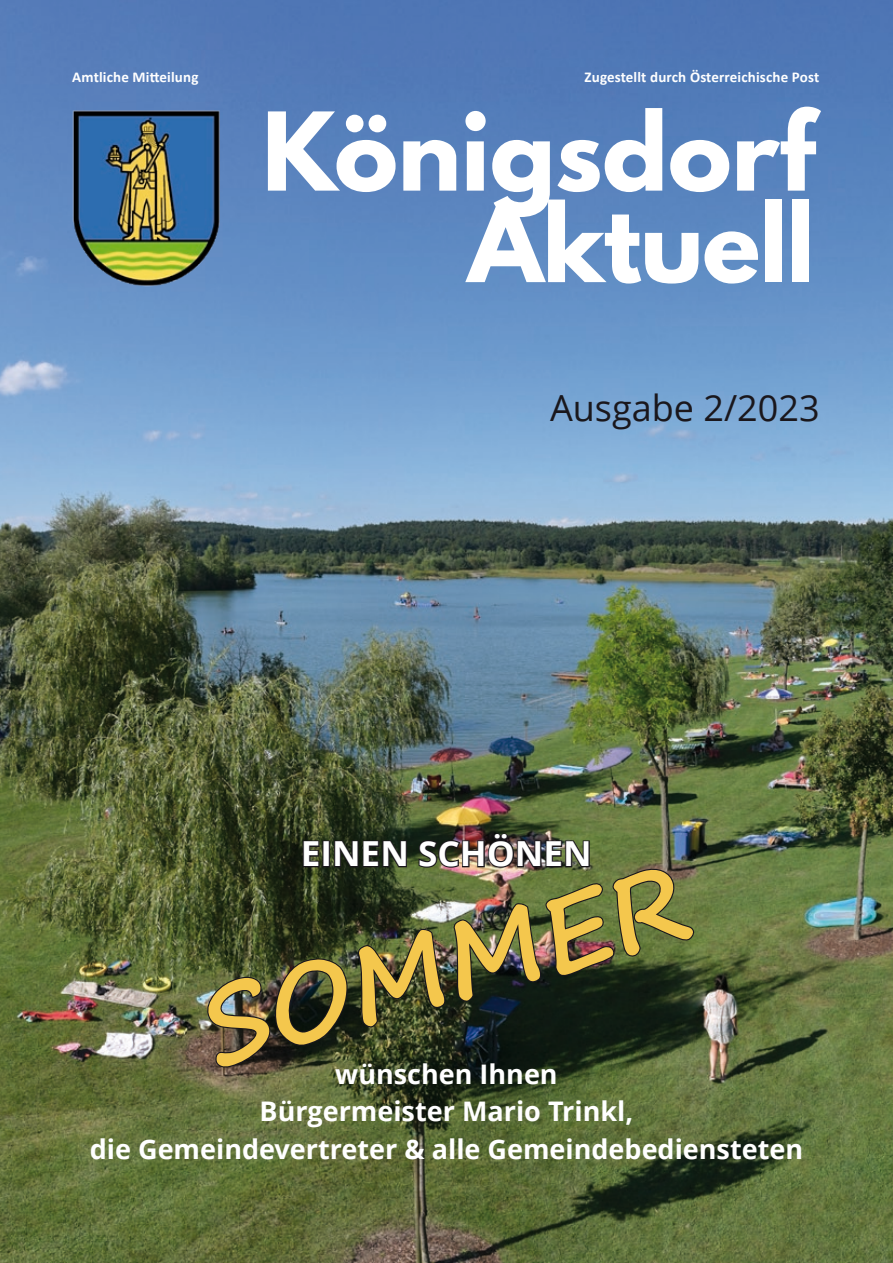
<style>
.page{position:relative;width:893px;height:1263px;background:#fff}
.page>*{position:absolute;margin:0;border:0;box-sizing:border-box;transform-origin:0 0}
.t1{font:700 106.5px "Segoe Print";color:#f4c74d}
.t2{font:700 96px/91.5px "League Spartan";letter-spacing:-.005em;color:#fff;text-align:right}
.t3{font:36px "Open Sans";color:#1a171c}
.t4{font:700 34.5px "Open Sans";color:#fff}
.t5{font:700 27px/37.5px "Open Sans";color:#fff;text-align:center}
.t6{font:700 15px "Calibri";letter-spacing:.01em;color:#fff}
</style>
<div class="page">
<img style="left:0;top:0;width:893px;height:1263px">
<img style="left:66px;top:105px;width:156px;height:184px">
<img style="left:206px;top:796px;width:490px;height:273px">
<p class="t6" style="left:72px;top:67px;width:128px">Amtliche Mitteilung</p>
<p class="t6" style="left:584px;top:67px;width:236px">Zugestellt durch Österreichische Post</p>
<h2 class="t2" style="left:262px;top:105px;width:554px">Königsdorf<br>Aktuell</h2>
<h3 class="t3" style="left:550px;top:383px;width:271px">Ausgabe 2/2023</h3>
<p class="t4" style="left:301px;top:829px;width:293px">EINEN SCHÖNEN</p>
<h1 class="t1" style="left:179px;top:934px;width:499px;rotate:-15deg">SOMMER</h1>
<p class="t5" style="left:90px;top:1054px;width:715px">wünschen Ihnen<br>Bürgermeister Mario Trinkl,<br>die Gemeindevertreter &amp; alle Gemeindebediensteten</p>
</div>
